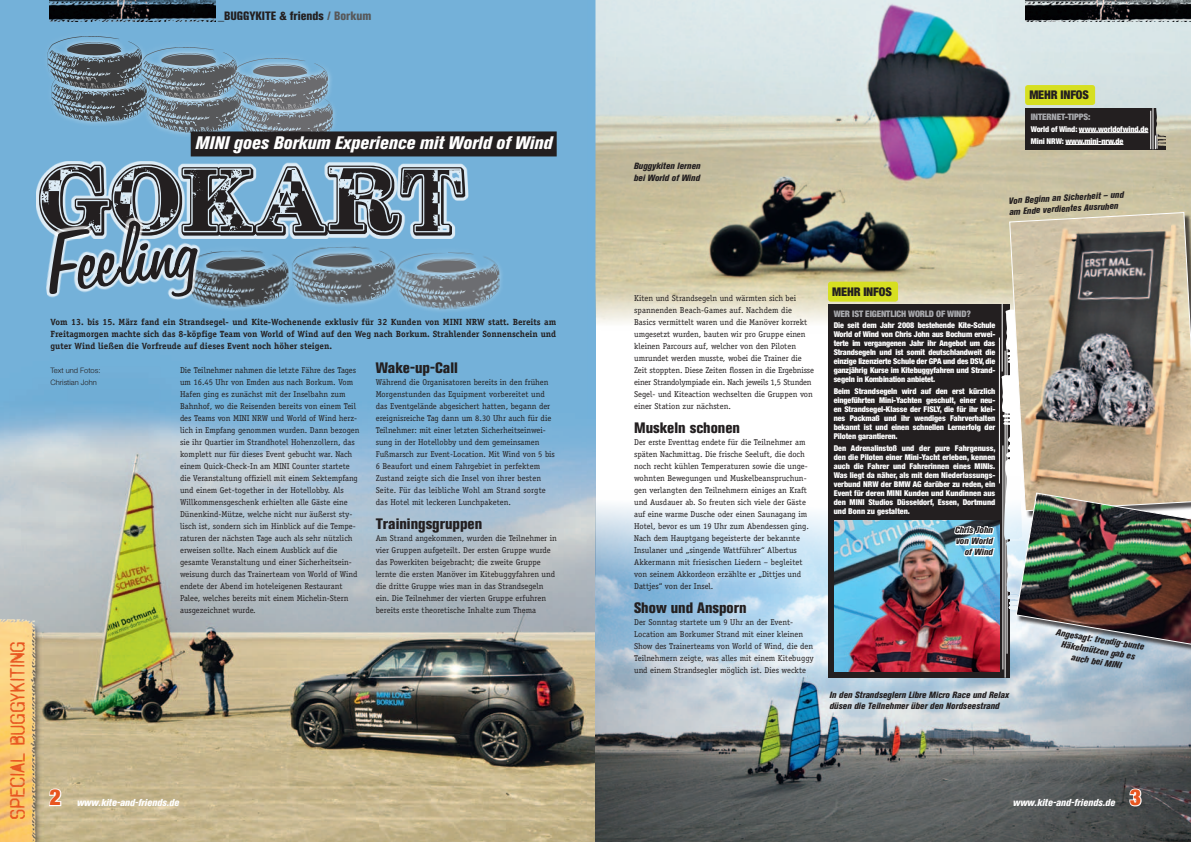
<style>
.page{position:relative;width:1191px;height:842px;background:#fff}
.page>*{position:absolute;margin:0;border:0;box-sizing:border-box;transform-origin:0 0}
.t1{font:900 condensed 22px "Helvetica Neue LT Std";color:#e85620}
.t2{font:21.1px "Octin Spraypaint Free";letter-spacing:-.01em;color:#e85620}
.t3{font:italic 800 condensed 18px "Akzidenz Grotesk BE";color:#fff}
.t4{font:800 condensed 15px "Akzidenz Grotesk BE";color:#231f20}
.t5{font:800 condensed 12px "Akzidenz Grotesk BE";color:#231f20}
.t6{font:900 condensed 12px "Helvetica Neue LT Std";letter-spacing:-.015em;color:#231f20}
.t7{font:italic 800 condensed 10px "Akzidenz Grotesk BE";color:#fff}
.t8{font:700 9px/12px "Officina Serif";color:#231f20;text-align:justify}
.t9{font:italic 800 condensed 9px/11px "Akzidenz Grotesk BE";color:#231f20}
.t10{font:900 condensed 9px "Helvetica Neue LT Std";letter-spacing:-.015em;color:#a8a9ad}
.t11{font:8.5px/12px "Officina Serif";color:#231f20}
.t12{font:900 condensed 8px/9px "Helvetica Neue LT Std";letter-spacing:-.01em;color:#fff;text-align:justify}
.t13{font:300 7.5px/12px "Helvetica Neue LT Std";color:#231f20}
.s1{color:#57585a}
</style>
<div class="page">
<img style="left:0;top:1px;width:595px;height:841px">
<div style="left:46px;top:64px;width:106px;height:64px;background:#fff;opacity:.75"></div>
<img style="left:52px;top:94px;width:88px;height:28px">
<div style="left:42px;top:30px;width:106px;height:64px;background:#fff;opacity:.75"></div>
<img style="left:48px;top:36px;width:94px;height:52px">
<div style="left:140px;top:75px;width:106px;height:63px;background:#fff;opacity:.75"></div>
<img style="left:146px;top:105px;width:86px;height:27px">
<div style="left:136px;top:41px;width:106px;height:64px;background:#fff;opacity:.75"></div>
<img style="left:142px;top:47px;width:94px;height:52px">
<div style="left:232px;top:86px;width:106px;height:63px;background:#fff;opacity:.75"></div>
<img style="left:238px;top:116px;width:94px;height:15px">
<div style="left:227px;top:52px;width:107px;height:64px;background:#fff;opacity:.75"></div>
<img style="left:234px;top:58px;width:94px;height:52px">
<img style="left:595px;top:1px;width:595px;height:340px">
<img style="left:595px;top:490px;width:595px;height:352px">
<div style="left:36px;top:161px;width:432px;height:78px;background:#fff;opacity:.75"></div>
<div style="left:191px;top:131px;width:365px;height:25px;background:#231f20"></div>
<img style="left:50px;top:1px;width:166px;height:21px">
<img style="left:1025px;top:1px;width:165px;height:21px">
<img style="left:0;top:599px;width:43px;height:243px">
<svg style="left:48px;top:787px;width:14px;height:20px"></svg>
<svg style="left:1128px;top:787px;width:14px;height:20px"></svg>
<div style="left:828px;top:304px;width:181px;height:374px;background:#231f20"></div>
<div style="left:828px;top:282px;width:70px;height:20px;background:#d6df21;border-radius:3px"></div>
<img style="left:834px;top:520px;width:165px;height:152px">
<svg style="left:952px;top:520px;width:44px;height:74px;background:#83b5cd"></svg>
<hr style="left:1001px;top:303px;width:1px;height:68px;background:#fff">
<hr style="left:1002px;top:445px;width:1px;height:224px;background:#fff">
<hr style="left:1004px;top:351px;width:1px;height:327px;background:#fff">
<hr style="left:999px;top:338px;width:1px;height:145px;background:#fff">
<hr style="left:1007px;top:340px;width:1px;height:314px;background:#fff">
<svg style="left:1001px;top:375px;width:7px;height:50px"></svg>
<svg style="left:1005px;top:310px;width:3px;height:53px"></svg>
<img style="left:1008px;top:211px;width:182px;height:226px">
<svg style="left:39px;top:164px;width:468px;height:153px;background:#7490a3"></svg>
<img style="left:395px;top:251px;width:105px;height:60px">
<div style="left:1017px;top:494px;width:173px;height:161px;background:#231f20;opacity:.75"></div>
<img style="left:1004px;top:437px;width:186px;height:212px">
<div style="left:1025px;top:108px;width:140px;height:41px;background:#231f20"></div>
<hr style="left:1079px;top:132px;width:69px;height:1px;background:#fff">
<hr style="left:1065px;top:144px;width:58px;height:1px;background:#fff">
<hr style="left:1150px;top:111px;width:1px;height:38px;background:#fff">
<hr style="left:1152px;top:108px;width:1px;height:41px;background:#fff">
<img style="left:1155px;top:101px;width:15px;height:45px">
<div style="left:1025px;top:85px;width:70px;height:20px;background:#d6df21;border-radius:3px"></div>
<h3 class="t5" style="left:218px;top:9px;width:155px">_BUGGYKITE &amp; friends <span class="s1">/ Borkum</span></h3>
<h3 class="t3" style="left:195px;top:133px;width:358px">MINI goes Borkum Experience mit World of Wind</h3>
<p class="t9" style="left:634px;top:160px;width:68px;line-height:12px">Buggykiten lernen bei World of Wind</p>
<h3 class="t6" style="left:1029px;top:88px;width:61px">MEHR INFOS</h3>
<p class="t10" style="left:1030px;top:111px;width:61px">INTERNET-TIPPS:</p>
<p class="t12" style="left:1030px;top:123px;width:119px;line-height:11.8px">World of Wind: www.worldofwind.de<br>Mini NRW: www.mini-nrw.de</p>
<p class="t9" style="left:1008px;top:195px;width:117px;rotate:-3deg">Von Beginn an Sicherheit – und am Ende verdientes Ausruhen</p>
<h2 class="t2" style="left:5px;top:820px;width:180px;rotate:-90deg">Special BUGGYkiting</h2>
<p class="t8" style="left:51px;top:316px;width:507px">Vom 13. bis 15. März fand ein Strandsegel- und Kite-Wochenende exklusiv für 32 Kunden von MINI NRW statt. Bereits am Freitagmorgen machte sich das 8-köpfige Team von World of Wind auf den Weg nach Borkum. Strahlender Sonnenschein und guter Wind ließen die Vorfreude auf dieses Event noch höher steigen.</p>
<p class="t13" style="left:51px;top:364px;width:51px">Text und Fotos:<br>Christian John</p>
<p class="t11" style="left:180px;top:364px;width:181px">Die Teilnehmer nahmen die letzte Fähre des Tages um 16.45 Uhr von Emden aus nach Borkum. Vom Hafen ging es zunächst mit der Inselbahn zum Bahnhof, wo die Reisenden bereits von einem Teil des Teams von MINI NRW und World of Wind herz&shy;lich in Empfang genommen wurden. Dann bezogen sie ihr Quartier im Strandhotel Hohenzollern, das komplett nur für dieses Event gebucht war. Nach einem Quick-Check-In am MINI Counter startete die Veranstaltung offiziell mit einem Sektempfang und einem Get-together in der Hotellobby. Als Willkommensgeschenk erhielten alle Gäste eine Dünenkind-Mütze, welche nicht nur äußerst sty&shy;lisch ist, sondern sich im Hinblick auf die Tempe&shy;raturen der nächsten Tage auch als sehr nützlich erweisen sollte. Nach einem Ausblick auf die gesamte Veranstaltung und einer Sicherheitsein&shy;weisung durch das Trainerteam von World of Wind endete der Abend im hoteleigenen Restaurant Palee, welches bereits mit einem Michelin-Stern ausgezeichnet wurde.</p>
<h3 class="t4" style="left:376px;top:359px;width:84px">Wake-up-Call</h3>
<p class="t11" style="left:376px;top:376px;width:181px">Während die Organisatoren bereits in den frühen Morgenstunden das Equipment vorbereitet und das Eventgelände abgesichert hatten, begann der ereignisreiche Tag dann um 8.30 Uhr auch für die Teilnehmer: mit einer letzten Sicherheitseinwei&shy;sung in der Hotellobby und dem gemeinsamen Fußmarsch zur Event-Location. Mit Wind von 5 bis 6 Beaufort und einem Fahrgebiet in perfektem Zustand zeigte sich die Insel von ihrer besten Seite. Für das leibliche Wohl am Strand sorgte das Hotel mit leckeren Lunchpaketen.</p>
<h3 class="t4" style="left:376px;top:515px;width:108px">Trainingsgruppen</h3>
<p class="t11" style="left:376px;top:532px;width:183px">Am Strand angekommen, wurden die Teilnehmer in vier Gruppen aufgeteilt. Der ersten Gruppe wurde das Powerkiten beigebracht; die zweite Gruppe lernte die ersten Manöver im Kitebuggyfahren und die dritte Gruppe wies man in das Strandsegeln ein. Die Teilnehmer der vierten Gruppe erfuhren bereits erste theoretische Inhalte zum Thema</p>
<p class="t11" style="left:634px;top:292px;width:181px">Kiten und Strandsegeln und wärmten sich bei spannenden Beach-Games auf. Nachdem die Basics vermittelt waren und die Manöver korrekt umgesetzt wurden, bauten wir pro Gruppe einen kleinen Parcours auf, welcher von den Piloten umrundet werden musste, wobei die Trainer die Zeit stoppten. Diese Zeiten flossen in die Ergebnisse einer Strandolympiade ein. Nach jeweils 1,5 Stunden Segel- und Kiteaction wechselten die Gruppen von einer Station zur nächsten.</p>
<h3 class="t4" style="left:634px;top:419px;width:107px">Muskeln schonen</h3>
<p class="t11" style="left:634px;top:436px;width:176px">Der erste Eventtag endete für die Teilnehmer am späten Nachmittag. Die frische Seeluft, die doch noch recht kühlen Temperaturen sowie die unge&shy;wohnten Bewegungen und Muskelbeanspruchun&shy;gen verlangten den Teilnehmern einiges an Kraft und Ausdauer ab. So freuten sich viele der Gäste auf eine warme Dusche oder einen Saunagang im Hotel, bevor es um 19 Uhr zum Abendessen ging.<br>Nach dem Hauptgang begeisterte der bekannte Insulaner und „singende Wattführer“ Albertus Akkermann mit friesischen Liedern – begleitet von seinem Akkordeon erzählte er „Dittjes und Dattjes“ von der Insel.</p>
<h3 class="t4" style="left:634px;top:599px;width:114px">Show und Ansporn</h3>
<p class="t11" style="left:634px;top:616px;width:181px">Der Sonntag startete um 9 Uhr an der Event-Location am Borkumer Strand mit einer kleinen Show des Trainerteams von World of Wind, die den Teilnehmern zeigte, was alles mit einem Kitebuggy und einem Strandsegler möglich ist. Dies weckte</p>
<h3 class="t6" style="left:832px;top:284px;width:61px">MEHR INFOS</h3>
<p class="t10" style="left:833px;top:308px;width:139px">WER IST EIGENTLICH WORLD OF WIND?</p>
<p class="t12" style="left:833px;top:321px;width:163px">Die seit dem Jahr 2008 bestehende Kite-Schule World of Wind von Chris John aus Bochum erwei&shy;terte im vergangenen Jahr ihr Angebot um das Strandsegeln und ist somit deutschlandweit die einzige lizenzierte Schule der GPA und des DSV, die ganzjährig Kurse im Kitebuggyfahren und Strand&shy;segeln in Kombination anbietet.</p>
<p class="t12" style="left:833px;top:387px;width:163px">Beim Strandsegeln wird auf den erst kürzlich eingeführten Mini-Yachten geschult, einer neu&shy;en Strandsegel-Klasse der FISLY, die für ihr klei&shy;nes Packmaß und ihr wendiges Fahrverhalten bekannt ist und einen schnellen Lernerfolg der Piloten garantieren.</p>
<p class="t12" style="left:833px;top:444px;width:163px">Den Adrenalinstoß und der pure Fahrgenuss, den die Piloten einer Mini-Yacht erleben, kennen auch die Fahrer und Fahrerinnen eines MINIs.<br>Was liegt da näher, als mit dem Niederlassungs&shy;verbund NRW der BMW AG darüber zu reden, ein Event für deren MINI Kunden und Kundinnen aus den MINI Studios Düsseldorf, Essen, Dortmund und Bonn zu gestalten.</p>
<p class="t9" style="left:954px;top:525px;width:39px;text-align:right">Chris John von World of Wind</p>
<p class="t9" style="left:829px;top:689px;width:181px">In den Strandseglern Libre Micro Race und Relax düsen die Teilnehmer über den Nordseestrand</p>
<p class="t9" style="left:1056px;top:627px;width:91px;text-align:center;rotate:9deg">Angesagt: trendig-bunte<br>Häkelmützen gab es auch bei MINI</p>
<h1 class="t1" style="left:50px;top:784px;width:13px">2</h1>
<h1 class="t1" style="left:1129px;top:784px;width:13px">3</h1>
<p class="t7" style="left:77px;top:796px;width:104px">www.kite-and-friends.de</p>
<p class="t7" style="left:1012px;top:796px;width:104px">www.kite-and-friends.de</p>
</div>
